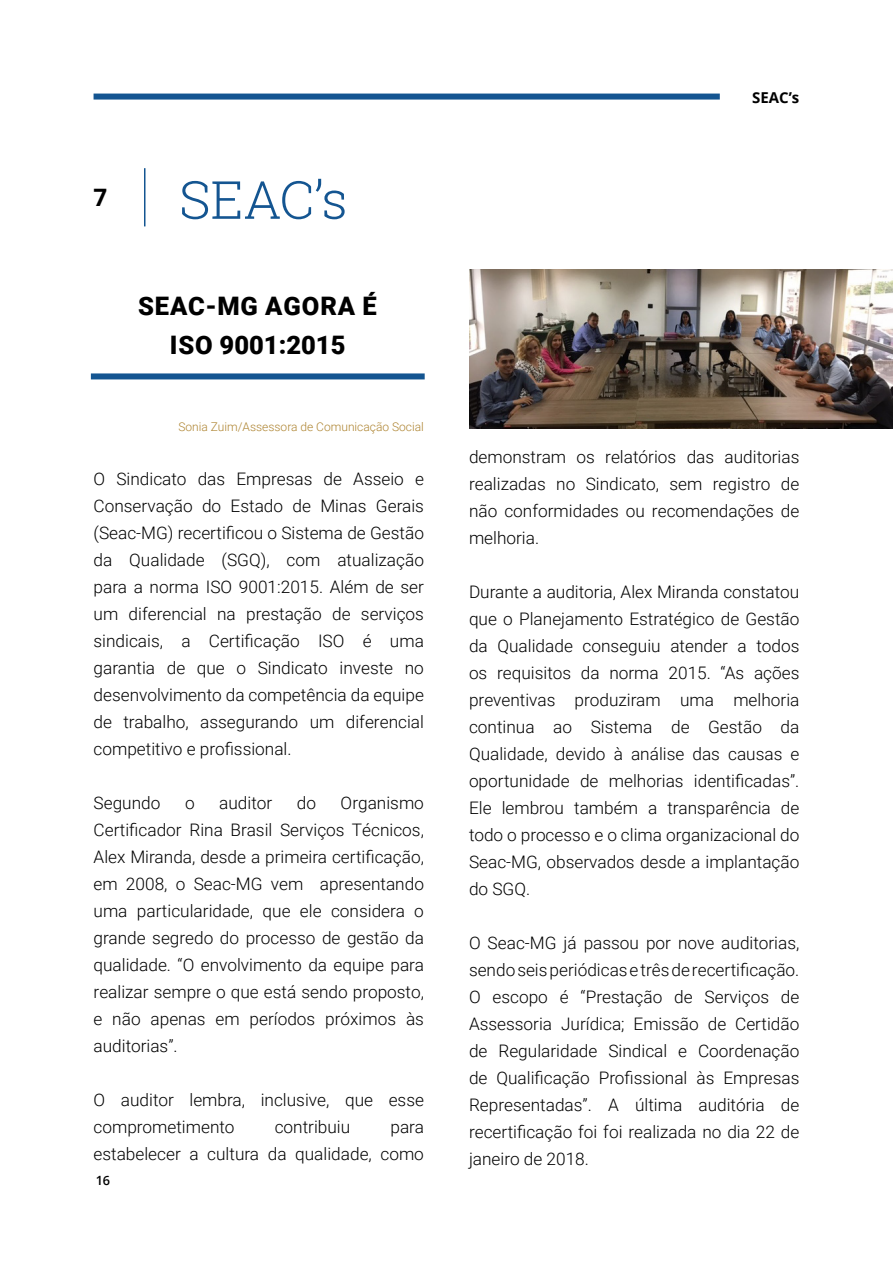
<style>
.page{position:relative;width:893px;height:1263px;background:#fff}
.page>*{position:absolute;margin:0;border:0;box-sizing:border-box;transform-origin:0 0}
.t1{font:300 52.5px "Roboto Slab";color:#145591}
.t2{font:900 25.5px/39px "Roboto";letter-spacing:.035em;color:#000;text-align:center}
.t3{font:700 24px "Open Sans";color:#000}
.t4{font:300 17.25px/27px "Roboto";color:#000;text-align:justify}
.t5{font:700 15px "Open Sans";color:#000}
.t6{font:600 12.75px "Open Sans";color:#000}
.t7{font:300 12px "Roboto";color:#ae8431}
</style>
<div class="page">
<div style="left:91px;top:373px;width:334px;height:6px;background:#145591"></div>
<div style="left:94px;top:94px;width:626px;height:6px;background:#145591"></div>
<hr style="left:144px;top:168px;width:1px;height:58px;background:#145591">
<img style="left:469px;top:270px;width:424px;height:159px">
<h3 class="t3" style="left:94px;top:181px;width:15px">7</h3>
<h1 class="t1" style="left:179px;top:164px;width:170px">SEAC’s</h1>
<h2 class="t2" style="left:138px;top:285px;width:240px">SEAC-MG AGORA É<br>ISO 9001:2015</h2>
<p class="t7" style="left:178px;top:418px;width:247px">Sonia Zuim/Assessora de Comunicação Social</p>
<p class="t4" style="left:94px;top:465px;width:332px">O Sindicato das Empresas de Asseio e Conservação do Estado de Minas Gerais (Seac-MG) recertificou o Sistema de Gestão da Qualidade (SGQ), com atualização para a norma ISO 9001:2015. Além de ser um diferencial na prestação de serviços sindicais, a Certificação ISO é uma garantia de que o Sindicato investe no desenvolvimento da competência da equipe de trabalho, assegurando um diferencial competitivo e profissional.</p>
<p class="t4" style="left:94px;top:789px;width:68px">Segundo</p>
<p class="t4" style="left:185px;top:789px;width:11px">o</p>
<p class="t4" style="left:219px;top:789px;width:54px">auditor</p>
<p class="t4" style="left:297px;top:789px;width:21px">do</p>
<p class="t4" style="left:94px;top:789px;width:332px;text-indent:247px">Organismo Certificador Rina Brasil Serviços Técnicos, Alex Miranda, desde a primeira certificação, em 2008, o Seac-MG vem apresentando uma particularidade, que ele considera o grande segredo do processo de gestão da qualidade. “O envolvimento da equipe para realizar sempre o que está sendo proposto, e não apenas em períodos próximos às auditorias”.</p>
<p class="t4" style="left:94px;top:1086px;width:332px">O auditor lembra, inclusive, que esse comprometimento</p>
<p class="t4" style="left:275px;top:1113px;width:77px">contribuiu</p>
<p class="t4" style="left:94px;top:1113px;width:332px;text-align:right">para<br>estabelecer a cultura da qualidade, como</p>
<p class="t6" style="left:96px;top:1171px;width:16px">16</p>
<p class="t5" style="left:752px;top:87px;width:49px">SEAC’s</p>
<p class="t4" style="left:469px;top:443px;width:332px">demonstram os relatórios das auditorias realizadas no Sindicato, sem registro de não conformidades ou recomendações de melhoria.</p>
<p class="t4" style="left:469px;top:578px;width:332px">Durante a auditoria, Alex Miranda constatou que o Planejamento Estratégico de Gestão da Qualidade conseguiu atender a todos os requisitos da norma 2015. “As ações preventivas produziram uma melhoria continua ao Sistema de Gestão da Qualidade, devido à análise das causas e oportunidade de melhorias identificadas”.<br>Ele lembrou também a transparência de todo o processo e o clima organizacional do Seac-MG, observados desde a implantação do SGQ.</p>
<p class="t4" style="left:469px;top:929px;width:332px">O Seac-MG já passou por nove auditorias, sendo seis periódicas e três de recertificação.<br>O escopo é “Prestação de Serviços de Assessoria Jurídica; Emissão de Certidão de Regularidade Sindical e Coordenação de Qualificação Profissional às Empresas Representadas”. A última auditória de recertificação foi foi realizada no dia 22 de janeiro de 2018.</p>
</div>
